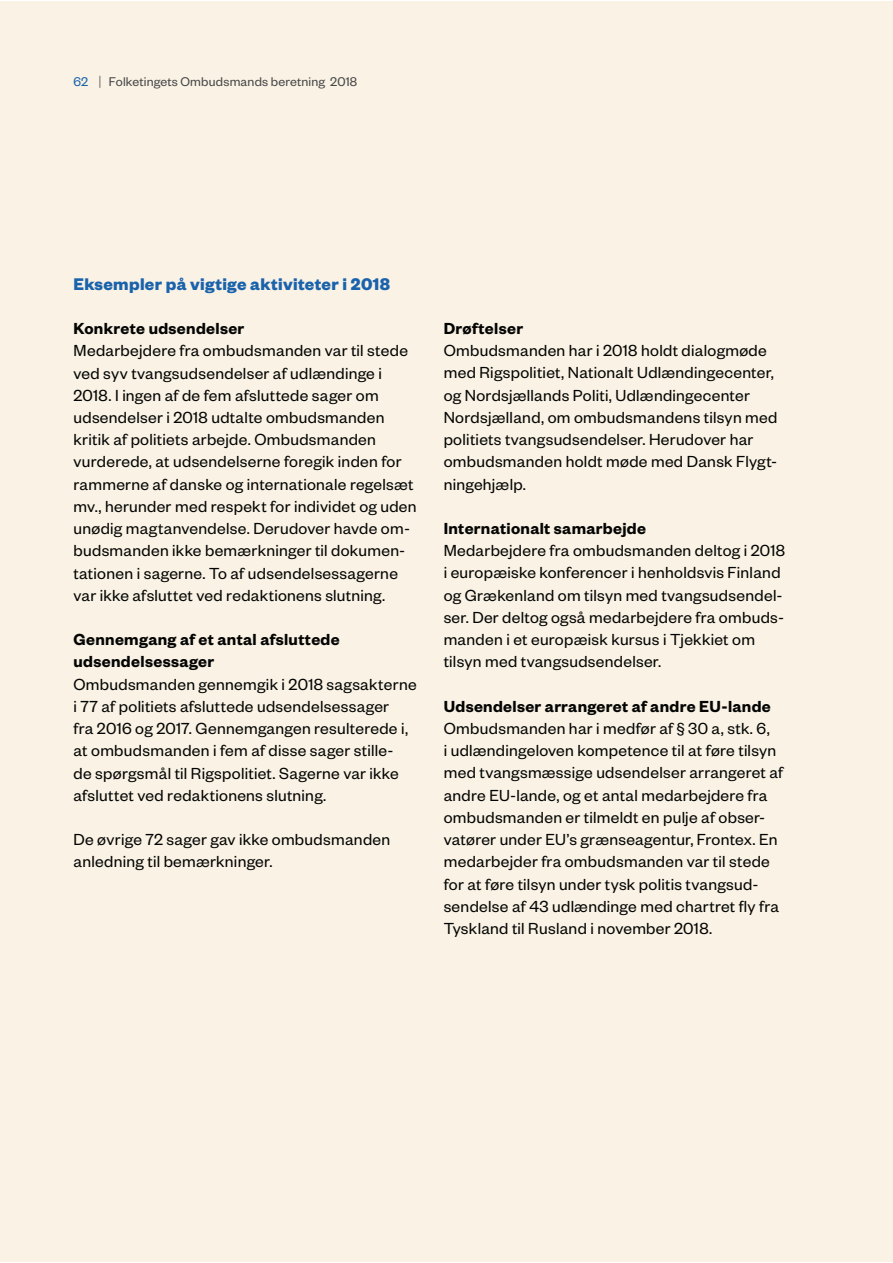
<style>
.page{position:relative;width:893px;height:1263px;background:#fff}
.page>*{position:absolute;margin:0;border:0;box-sizing:border-box;transform-origin:0 0}
.t1{font:18.45px "Founders Grotesk Bold 2";letter-spacing:.02em;color:#1962ac}
.t2{font:17.55px/22.2px "Founders Grotesk Regular 3";letter-spacing:.02em;color:#040503}
.t3{font:600 17.55px/22.2px "Founders Grotesk";letter-spacing:.02em;color:#040503}
.t4{font:13.95px "Founders Grotesk Regular 3";letter-spacing:.015em;color:#484848}
.s1{color:#1962ac}
.s2{font-family:"Publico Headline Bold 3"}
</style>
<div class="page">
<div style="left:0;top:1px;width:893px;height:1260px;background:#f9f2e5"></div>
<p class="t4" style="left:74px;top:77px;width:285px"><span class="s1">62</span> <span class="s2">|</span> Folketingets Ombudsmands beretning 2018</p>
<p class="t1" style="left:74px;top:278px;width:318px">Eksempler på vigtige aktiviteter i 2018</p>
<p class="t3" style="left:74px;top:319px;width:172px">Konkrete udsendelser</p>
<p class="t2" style="left:74px;top:341px;width:345px">Medarbejdere fra ombudsmanden var til stede ved syv tvangsudsendelser af udlændinge i 2018. I ingen af de fem afsluttede sager om udsendelser i 2018 udtalte ombudsmanden kritik af politiets arbejde. Ombudsmanden vurderede, at udsendelserne foregik inden for rammerne af danske og internationale regelsæt mv., herunder med respekt for individet og uden unødig magtanvendelse. Derudover havde om&shy;budsmanden ikke bemærkninger til dokumen&shy;tationen i sagerne. To af udsendelsessagerne var ikke afsluttet ved redaktionens slutning.</p>
<p class="t3" style="left:74px;top:630px;width:268px">Gennemgang af et antal afsluttede udsendelsessager</p>
<p class="t2" style="left:74px;top:674px;width:345px">Ombudsmanden gennemgik i 2018 sagsakterne i 77 af politiets afsluttede udsendelsessager<br>fra 2016 og 2017. Gennemgangen resulterede i, at ombudsmanden i fem af disse sager stille-<br>de spørgsmål til Rigspolitiet. Sagerne var ikke afsluttet ved redaktionens slutning.</p>
<p class="t2" style="left:74px;top:830px;width:318px">De øvrige 72 sager gav ikke ombudsmanden anledning til bemærkninger.</p>
<p class="t3" style="left:444px;top:319px;width:81px">Drøftelser</p>
<p class="t2" style="left:444px;top:341px;width:335px">Ombudsmanden har i 2018 holdt dialogmøde med Rigspolitiet, Nationalt Udlændingecenter, og Nordsjællands Politi, Udlændingecenter Nordsjælland, om ombudsmandens tilsyn med politiets tvangsudsendelser. Herudover har ombudsmanden holdt møde med Dansk Flygt&shy;ningehjælp.</p>
<p class="t3" style="left:444px;top:519px;width:204px">Internationalt samarbejde</p>
<p class="t2" style="left:444px;top:541px;width:343px">Medarbejdere fra ombudsmanden deltog i 2018 i europæiske konferencer i henholdsvis Finland og Grækenland om tilsyn med tvangsudsendel&shy;ser. Der deltog også medarbejdere fra ombuds&shy;manden i et europæisk kursus i Tjekkiet om tilsyn med tvangsudsendelser.</p>
<p class="t3" style="left:444px;top:696px;width:329px">Udsendelser arrangeret af andre EU-lande</p>
<p class="t2" style="left:444px;top:719px;width:341px">Ombudsmanden har i medfør af § 30 a, stk. 6,<br>i udlændingeloven kompetence til at føre tilsyn med tvangsmæssige udsendelser arrangeret af andre EU-lande, og et antal medarbejdere fra ombudsmanden er tilmeldt en pulje af obser&shy;vatører under EU’s grænseagentur, Frontex. En medarbejder fra ombudsmanden var til stede for at føre tilsyn under tysk politis tvangsud&shy;sendelse af 43 udlændinge med chartret fly fra Tyskland til Rusland i november 2018.</p>
</div>
